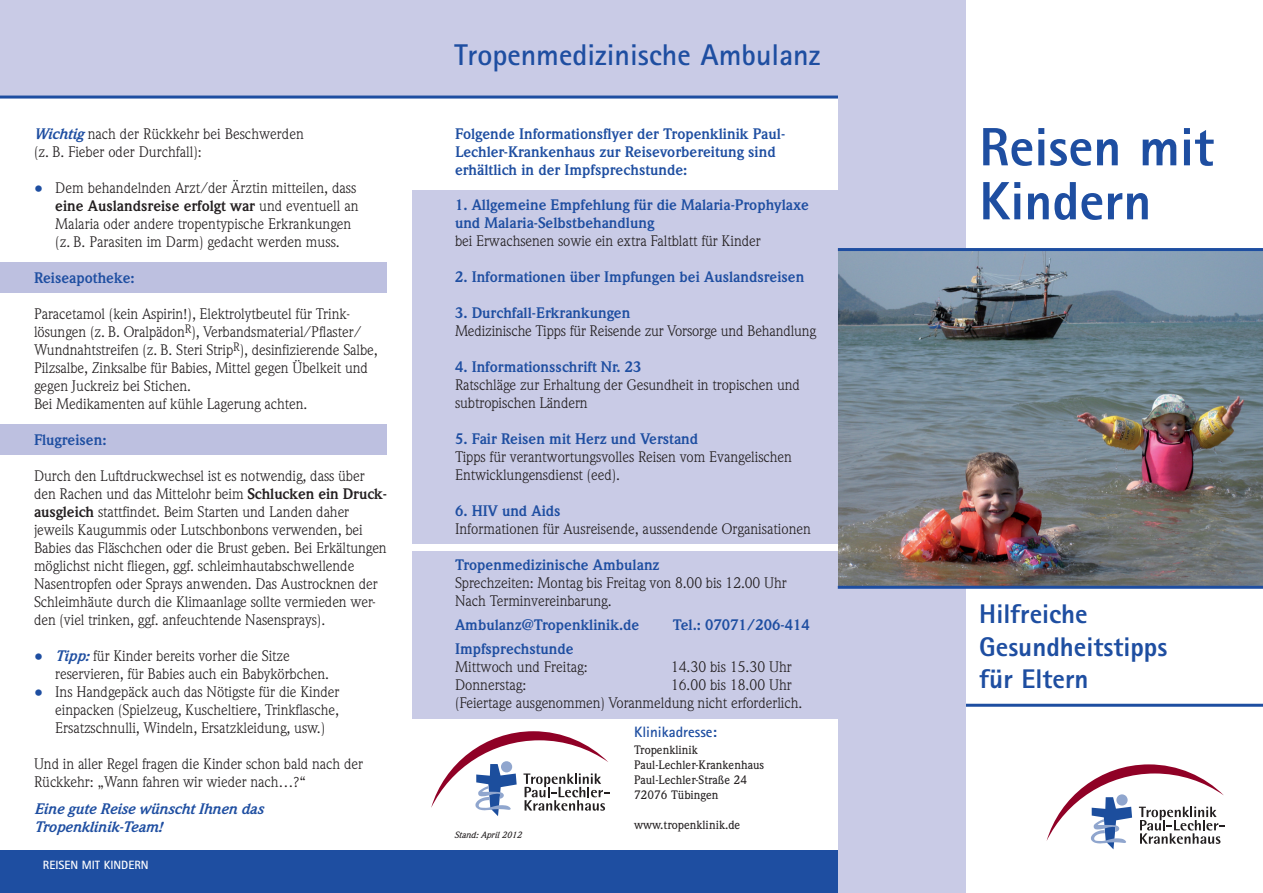
<style>
.page{position:relative;width:1263px;height:893px;background:#fff}
.page>*{position:absolute;margin:0;border:0;box-sizing:border-box;transform-origin:0 0}
.t1{font:800 54px/54px "Rotis Sans Serif";color:#1e4ea1}
.t2{font:700 30px "Rotis Sans Serif";color:#1e4ea1}
.t3{font:800 27px/32.4px "Rotis Sans Serif";color:#1e4ea1}
.t4{font:15px/18px "Weidemann";letter-spacing:-.005em;color:#231f20}
.t5{font:700 15px/18px "Weidemann";color:#1e4ea1}
.t6{font:italic 700 15px/18px "Weidemann";letter-spacing:-.005em;color:#1e4ea1}
.t7{font:700 15px "Rotis Sans Serif";color:#1e4ea1}
.t8{font:500 12px/15px "Weidemann";color:#231f20}
.t9{font:700 12px "Rotis Sans Serif";color:#fff}
.t10{font:italic 500 9px "Weidemann";color:#231f20}
.s1{font-weight:700;font-style:italic;color:#1e4ea1}
.s2{font-weight:500;font-size:18px;color:#1e4ea1}
.s3{font-weight:700}
</style>
<div class="page">
<div style="left:412px;top:190px;width:426px;height:354px;background:#c9cbe6"></div>
<div style="left:412px;top:551px;width:426px;height:168px;background:#c9cbe6"></div>
<div style="left:0;top:0;width:844px;height:96px;background:#c9cbe6"></div>
<hr style="left:0;top:96px;width:844px;height:3px;background:#1e4ea1">
<hr style="left:952px;top:704px;width:311px;height:3px;background:#1e4ea1">
<div style="left:0;top:850px;width:850px;height:43px;background:#1e4ea1"></div>
<div style="left:838px;top:0;width:127px;height:893px;background:#c9cbe6"></div>
<img style="left:838px;top:251px;width:425px;height:335px">
<hr style="left:838px;top:586px;width:425px;height:3px;background:#1e4ea1">
<hr style="left:838px;top:248px;width:425px;height:3px;background:#1e4ea1">
<svg style="left:1046px;top:764px;width:179px;height:85px"></svg>
<svg style="left:431px;top:731px;width:178px;height:85px"></svg>
<div style="left:0;top:262px;width:387px;height:31px;background:#bdc0e0"></div>
<div style="left:0;top:424px;width:387px;height:31px;background:#bdc0e0"></div>
<p class="t4" style="left:34px;top:125px;width:271px"><span class="s1">Wichtig</span> nach der Rückkehr bei Beschwerden (z. B. Fieber oder Durchfall):</p>
<p class="t4" style="left:55px;top:179px;width:305px;text-indent:-21px"><span class="s2">•</span> Dem behandelnden Arzt/der Ärztin mitteilen, dass <span class="s3">eine Auslandsreise erfolgt war</span> und eventuell an Malaria oder andere tropentypische Erkrankungen (z. B. Parasiten im Darm) gedacht werden muss.</p>
<p class="t5" style="left:34px;top:269px;width:102px">Reiseapotheke:</p>
<p class="t4" style="left:34px;top:305px;width:345px">Paracetamol (kein Aspirin!), Elektrolytbeutel für Trink&shy;lösungen (z. B. Oralpädon<sup>R</sup>), Verbandsmaterial/Pflaster/ Wundnahtstreifen (z. B. Steri Strip<sup>R</sup>), desinfizierende Salbe, Pilzsalbe, Zinksalbe für Babies, Mittel gegen Übelkeit und gegen Juckreiz bei Stichen.<br>Bei Medikamenten auf kühle Lagerung achten.</p>
<p class="t5" style="left:34px;top:431px;width:74px">Flugreisen:</p>
<p class="t4" style="left:34px;top:467px;width:354px">Durch den Luftdruckwechsel ist es notwendig, dass über den Rachen und das Mittelohr beim <span class="s3">Schlucken ein Druck&shy;ausgleich</span> stattfindet. Beim Starten und Landen daher jeweils Kaugummis oder Lutschbonbons verwenden, bei Babies das Fläschchen oder die Brust geben. Bei Erkältungen möglichst nicht fliegen, ggf. schleimhautabschwellende Nasentropfen oder Sprays anwenden. Das Austrocknen der Schleimhäute durch die Klimaanlage sollte vermieden wer&shy;den (viel trinken, ggf. anfeuchtende Nasensprays).</p>
<p class="t4" style="left:55px;top:647px;width:275px;text-indent:-21px"><span class="s2">•</span> <span class="s1">Tipp:</span> für Kinder bereits vorher die Sitze reservieren, für Babies auch ein Babykörbchen.</p>
<p class="t4" style="left:55px;top:683px;width:286px;text-align:justify;text-indent:-21px"><span class="s2">•</span> Ins Handgepäck auch das Nötigste für die Kinder einpacken (Spielzeug, Kuscheltiere, Trinkflasche, Ersatzschnulli, Windeln, Ersatzkleidung, usw.)</p>
<p class="t4" style="left:34px;top:755px;width:331px">Und in aller Regel fragen die Kinder schon bald nach der<br>Rückkehr: „Wann fahren wir wieder nach…?“</p>
<p class="t6" style="left:34px;top:800px;width:231px">Eine gute Reise wünscht Ihnen das<br>Tropenklinik-Team!</p>
<p class="t9" style="left:43px;top:857px;width:107px">Reisen mit kindern</p>
<h2 class="t2" style="left:455px;top:36px;width:367px">Tropenmedizinische Ambulanz</h2>
<p class="t5" style="left:455px;top:125px;width:332px">Folgende Informationsflyer der Tropenklinik Paul-<br>Lechler-Krankenhaus zur Reisevorbereitung sind erhältlich in der Impfsprechstunde:</p>
<p class="t5" style="left:455px;top:196px;width:355px">1. Allgemeine Empfehlung für die Malaria-Prophylaxe und Malaria-Selbstbehandlung</p>
<p class="t4" style="left:455px;top:232px;width:307px">bei Erwachsenen sowie ein extra Faltblatt für Kinder</p>
<p class="t5" style="left:455px;top:268px;width:351px">2. Informationen über Impfungen bei Auslandsreisen</p>
<p class="t5" style="left:455px;top:304px;width:177px">3. Durchfall-Erkrankungen</p>
<p class="t4" style="left:455px;top:322px;width:363px">Medizinische Tipps für Reisende zur Vorsorge und Behandlung</p>
<p class="t5" style="left:455px;top:358px;width:188px">4. Informationsschrift Nr. 23</p>
<p class="t4" style="left:455px;top:376px;width:346px">Ratschläge zur Erhaltung der Gesundheit in tropischen und subtropischen Ländern</p>
<p class="t5" style="left:455px;top:430px;width:245px">5. Fair Reisen mit Herz und Verstand</p>
<p class="t4" style="left:455px;top:448px;width:338px">Tipps für verantwortungsvolles Reisen vom Evangelischen<br>Entwicklungensdienst (eed).</p>
<p class="t5" style="left:455px;top:502px;width:107px">6. HIV und Aids</p>
<p class="t4" style="left:455px;top:520px;width:358px">Informationen für Ausreisende, aussendende Organisationen</p>
<p class="t5" style="left:455px;top:556px;width:206px">Tropenmedizinische Ambulanz</p>
<p class="t4" style="left:455px;top:573px;width:333px">Sprechzeiten: Montag bis Freitag von 8.00 bis 12.00 Uhr<br>Nach Terminvereinbarung.</p>
<p class="t5" style="left:455px;top:640px;width:120px">Impfsprechstunde</p>
<p class="t4" style="left:455px;top:658px;width:134px">Mittwoch und Freitag:</p>
<p class="t4" style="left:671px;top:658px;width:122px">14.30 bis 15.30 Uhr</p>
<p class="t4" style="left:455px;top:676px;width:73px">Donnerstag:</p>
<p class="t5" style="left:455px;top:616px;width:186px">Ambulanz@Tropenklinik.de</p>
<p class="t5" style="left:673px;top:616px;width:139px">Tel.: 07071/206-414</p>
<p class="t4" style="left:455px;top:676px;width:349px;text-indent:216px">16.00 bis 18.00 Uhr (Feiertage ausgenommen) Voranmeldung nicht erforderlich.</p>
<p class="t10" style="left:455px;top:830px;width:69px">Stand: April 2012</p>
<p class="t7" style="left:634px;top:722px;width:85px">Klinikadresse:</p>
<p class="t8" style="left:634px;top:743px;width:132px">Tropenklinik<br>Paul-Lechler-Krankenhaus<br>Paul-Lechler-Straße 24<br>72076 Tübingen</p>
<p class="t8" style="left:634px;top:818px;width:108px">www.tropenklinik.de</p>
<h1 class="t1" style="left:979px;top:119px;width:236px">Reisen mit<br>Kindern</h1>
<h3 class="t3" style="left:979px;top:598px;width:189px">Hilfreiche<br>Gesundheitstipps für Eltern</h3>
</div>
